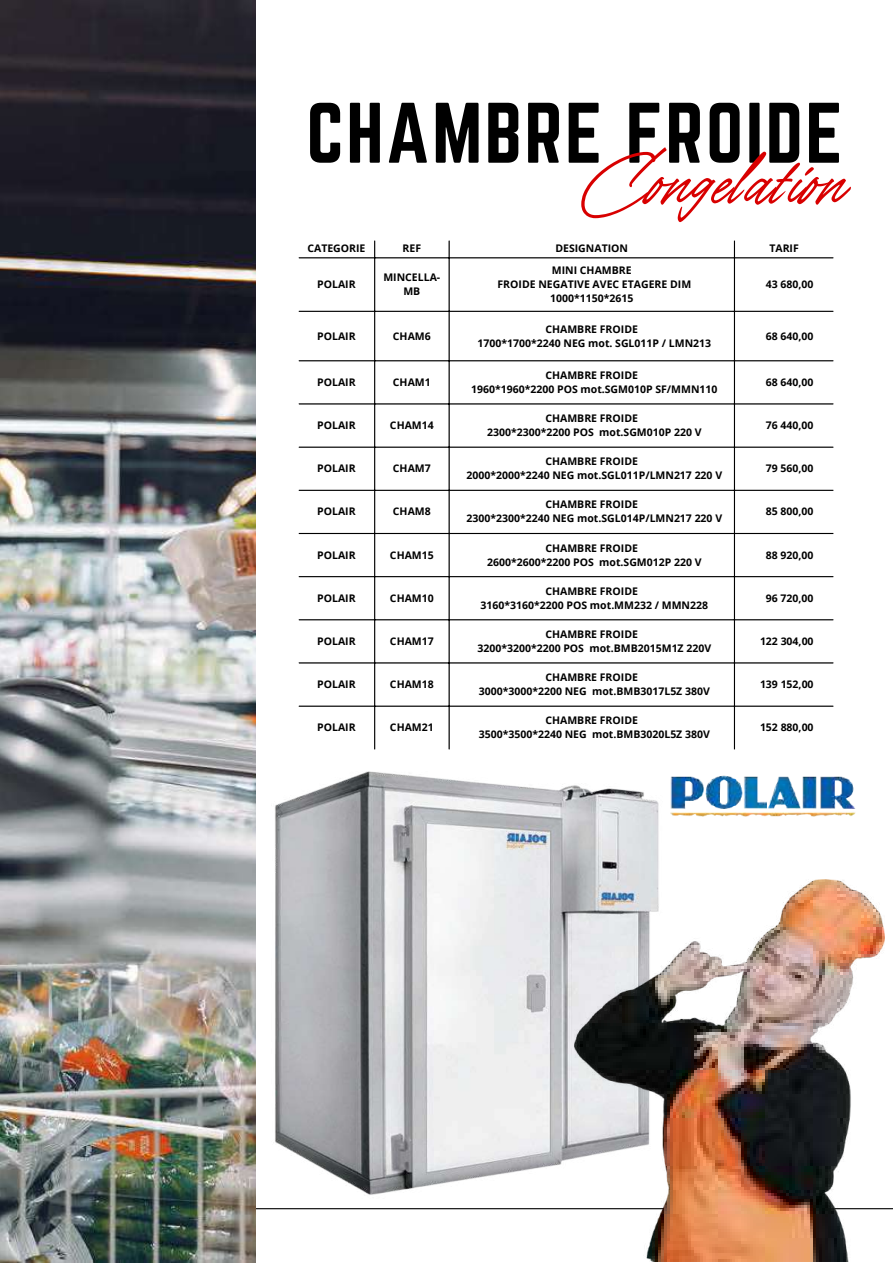
<style>
.page{position:relative;width:893px;height:1264px;background:#fff}
.page>*{position:absolute;margin:0;border:0;box-sizing:border-box;transform-origin:0 0}
.t1{font:75px "Norwester";letter-spacing:.03em;color:#000}
.t2{font:58.05px "TY Script";letter-spacing:.02em;color:#d80000}
.t3{font:700 10.5px/14px "Open Sans";color:#000;text-align:center}
</style>
<div class="page">
<hr style="left:0;top:1208px;width:892px;height:1px;background:#000">
<img style="left:255px;top:753px;width:404px;height:450px">
<img style="left:0;top:0;width:255px;height:1262px">
<hr style="left:374px;top:241px;width:1px;height:508px;background:#000">
<hr style="left:448px;top:241px;width:1px;height:508px;background:#000">
<hr style="left:733px;top:241px;width:2px;height:508px;background:#000">
<hr style="left:299px;top:257px;width:534px;height:1px;background:#000">
<hr style="left:299px;top:311px;width:534px;height:1px;background:#000">
<hr style="left:299px;top:360px;width:534px;height:1px;background:#000">
<hr style="left:299px;top:403px;width:534px;height:1px;background:#000">
<hr style="left:299px;top:446px;width:534px;height:1px;background:#000">
<hr style="left:299px;top:490px;width:534px;height:1px;background:#000">
<hr style="left:299px;top:533px;width:534px;height:1px;background:#000">
<hr style="left:299px;top:576px;width:534px;height:1px;background:#000">
<hr style="left:299px;top:619px;width:534px;height:1px;background:#000">
<hr style="left:299px;top:662px;width:534px;height:1px;background:#000">
<hr style="left:299px;top:705px;width:534px;height:1px;background:#000">
<img style="left:574px;top:879px;width:310px;height:382px">
<img style="left:670px;top:775px;width:186px;height:42px">
<h1 class="t1" style="left:306px;top:88px;width:538px">CHAMBRE FROIDE</h1>
<h2 class="t2" style="left:581px;top:147px;width:263px">Congelation</h2>
<p class="t3" style="left:307px;top:241px;width:60px">CATEGORIE</p>
<p class="t3" style="left:402px;top:241px;width:20px">REF</p>
<p class="t3" style="left:555px;top:241px;width:74px">DESIGNATION</p>
<p class="t3" style="left:769px;top:241px;width:31px">TARIF</p>
<p class="t3" style="left:317px;top:277px;width:40px">POLAIR</p>
<p class="t3" style="left:383px;top:270px;width:58px">MINCELLA-<br>MB</p>
<p class="t3" style="left:497px;top:263px;width:195px">MINI CHAMBRE<br>FROIDE NEGATIVE AVEC ETAGERE DIM<br>1000*1150*2615</p>
<p class="t3" style="left:765px;top:277px;width:49px">43 680,00</p>
<p class="t3" style="left:317px;top:329px;width:40px">POLAIR</p>
<p class="t3" style="left:393px;top:329px;width:39px">CHAM6</p>
<p class="t3" style="left:477px;top:322px;width:235px">CHAMBRE FROIDE<br>1700*1700*2240 NEG mot. SGL011P / LMN213</p>
<p class="t3" style="left:765px;top:329px;width:49px">68 640,00</p>
<p class="t3" style="left:317px;top:375px;width:40px">POLAIR</p>
<p class="t3" style="left:393px;top:375px;width:39px">CHAM1</p>
<p class="t3" style="left:471px;top:368px;width:248px">CHAMBRE FROIDE<br>1960*1960*2200 POS mot.SGM010P SF/MMN110</p>
<p class="t3" style="left:765px;top:375px;width:49px">68 640,00</p>
<p class="t3" style="left:317px;top:418px;width:40px">POLAIR</p>
<p class="t3" style="left:390px;top:418px;width:45px">CHAM14</p>
<p class="t3" style="left:487px;top:411px;width:216px">CHAMBRE FROIDE<br>2300*2300*2200 POS mot.SGM010P 220 V</p>
<p class="t3" style="left:765px;top:418px;width:49px">76 440,00</p>
<p class="t3" style="left:317px;top:461px;width:40px">POLAIR</p>
<p class="t3" style="left:393px;top:461px;width:39px">CHAM7</p>
<p class="t3" style="left:466px;top:454px;width:257px">CHAMBRE FROIDE<br>2000*2000*2240 NEG mot.SGL011P/LMN217 220 V</p>
<p class="t3" style="left:765px;top:461px;width:49px">79 560,00</p>
<p class="t3" style="left:317px;top:504px;width:40px">POLAIR</p>
<p class="t3" style="left:393px;top:504px;width:39px">CHAM8</p>
<p class="t3" style="left:466px;top:497px;width:257px">CHAMBRE FROIDE<br>2300*2300*2240 NEG mot.SGL014P/LMN217 220 V</p>
<p class="t3" style="left:765px;top:504px;width:49px">85 800,00</p>
<p class="t3" style="left:317px;top:547px;width:40px">POLAIR</p>
<p class="t3" style="left:390px;top:547px;width:45px">CHAM15</p>
<p class="t3" style="left:487px;top:540px;width:216px">CHAMBRE FROIDE<br>2600*2600*2200 POS mot.SGM012P 220 V</p>
<p class="t3" style="left:765px;top:547px;width:49px">88 920,00</p>
<p class="t3" style="left:317px;top:590px;width:40px">POLAIR</p>
<p class="t3" style="left:390px;top:590px;width:45px">CHAM10</p>
<p class="t3" style="left:480px;top:583px;width:229px">CHAMBRE FROIDE<br>3160*3160*2200 POS mot.MM232 / MMN228</p>
<p class="t3" style="left:765px;top:590px;width:49px">96 720,00</p>
<p class="t3" style="left:317px;top:634px;width:40px">POLAIR</p>
<p class="t3" style="left:390px;top:634px;width:45px">CHAM17</p>
<p class="t3" style="left:477px;top:627px;width:235px">CHAMBRE FROIDE<br>3200*3200*2200 POS mot.BMB2015M1Z 220V</p>
<p class="t3" style="left:760px;top:634px;width:55px">122 304,00</p>
<p class="t3" style="left:317px;top:677px;width:40px">POLAIR</p>
<p class="t3" style="left:390px;top:677px;width:45px">CHAM18</p>
<p class="t3" style="left:478px;top:670px;width:232px">CHAMBRE FROIDE<br>3000*3000*2200 NEG mot.BMB3017L5Z 380V</p>
<p class="t3" style="left:760px;top:677px;width:55px">139 152,00</p>
<p class="t3" style="left:317px;top:720px;width:40px">POLAIR</p>
<p class="t3" style="left:390px;top:720px;width:45px">CHAM21</p>
<p class="t3" style="left:478px;top:713px;width:232px">CHAMBRE FROIDE<br>3500*3500*2240 NEG mot.BMB3020L5Z 380V</p>
<p class="t3" style="left:760px;top:720px;width:55px">152 880,00</p>
</div>
